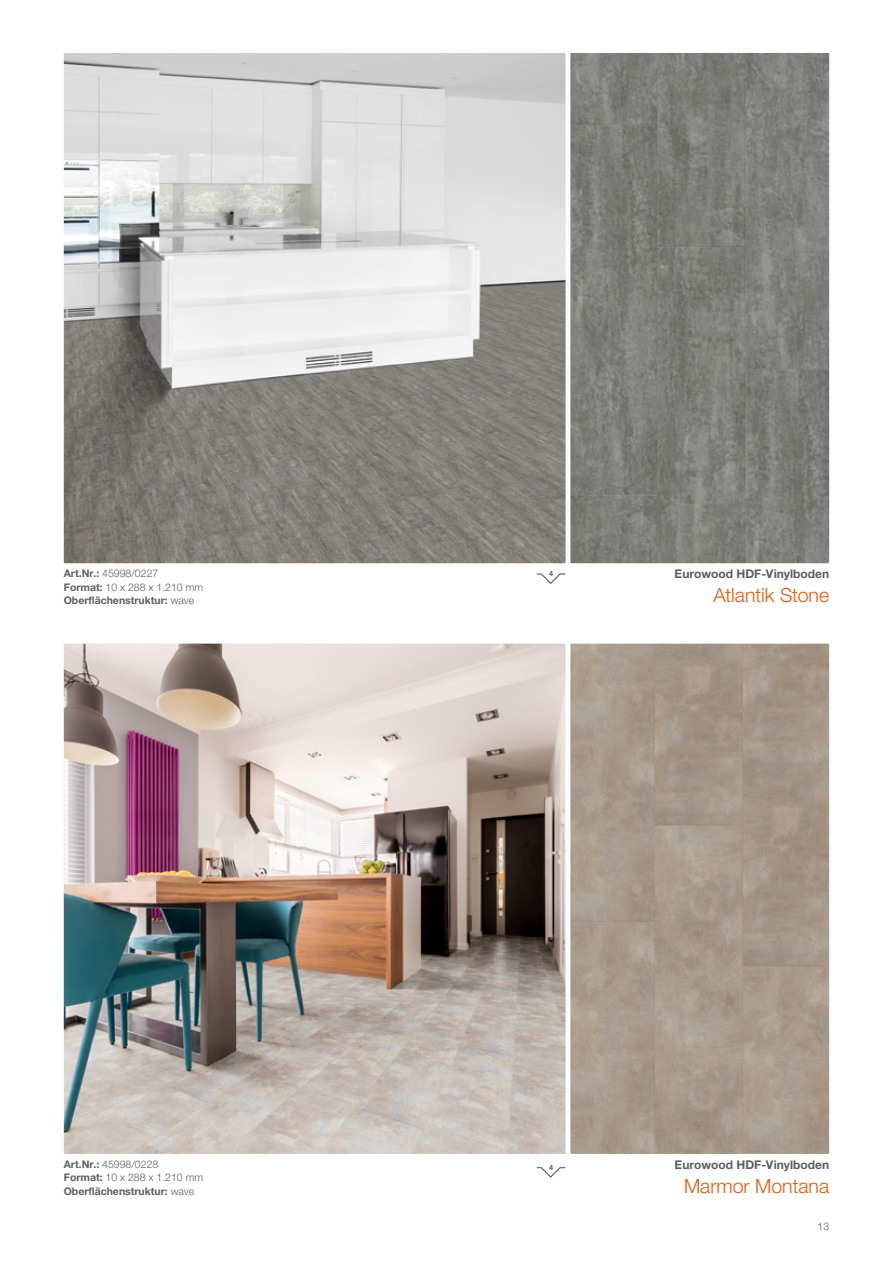
<style>
.page{position:relative;width:893px;height:1263px;background:#fff}
.page>*{position:absolute;margin:0;border:0;box-sizing:border-box;transform-origin:0 0}
.ÜB_Produkte{font:300 19.5px "Helvetica Neue LTW1 G";color:#ea580c}
.Kollektion{font:700 12px "Helvetica Neue LTW1 G";color:#5f5e5e}
.t1{font:300 10.5px "Helvetica Neue LTW1 G";color:#5f5e5e}
.t2{font:700 10.5px "Helvetica Neue LTW1 G";color:#5f5e5e}
.Bildtext{font:700 7.35px "Helvetica Neue LTW1 G";color:#5f5e5e}
.s1{font-weight:700}
.s2{font-weight:300}
</style>
<div class="page">
<img style="left:64px;top:53px;width:502px;height:510px">
<img style="left:570px;top:53px;width:259px;height:510px">
<svg style="left:536px;top:573px;width:30px;height:11px"></svg>
<img style="left:64px;top:644px;width:502px;height:510px">
<img style="left:570px;top:644px;width:259px;height:510px">
<svg style="left:536px;top:1167px;width:30px;height:11px"></svg>
<p class="t1" style="left:64px;top:567px;width:96px"><span class="s1">Art.Nr.:</span> 45998/0227</p>
<p class="t1" style="left:64px;top:580px;width:141px"><span class="s1">Format:</span> 10 x 288 x 1.210 mm</p>
<p class="t2" style="left:64px;top:594px;width:132px">Oberflächenstruktur: <span class="s2">wave</span></p>
<p class="t1" style="left:64px;top:1157px;width:96px"><span class="s1">Art.Nr.:</span> 45998/0228</p>
<p class="t1" style="left:64px;top:1171px;width:141px"><span class="s1">Format:</span> 10 x 288 x 1.210 mm</p>
<p class="t2" style="left:64px;top:1184px;width:132px">Oberflächenstruktur: <span class="s2">wave</span></p>
<p class="Bildtext" style="left:549px;top:569px;width:6px">4</p>
<p class="Kollektion" style="left:675px;top:566px;width:156px">Eurowood HDF-Vinylboden</p>
<p class="ÜB_Produkte" style="left:713px;top:583px;width:117px">Atlantik Stone</p>
<p class="Bildtext" style="left:549px;top:1162px;width:6px">4</p>
<p class="Kollektion" style="left:675px;top:1157px;width:156px">Eurowood HDF-Vinylboden</p>
<p class="ÜB_Produkte" style="left:684px;top:1174px;width:147px">Marmor Montana</p>
<p class="t1" style="left:817px;top:1220px;width:13px">13</p>
</div>
